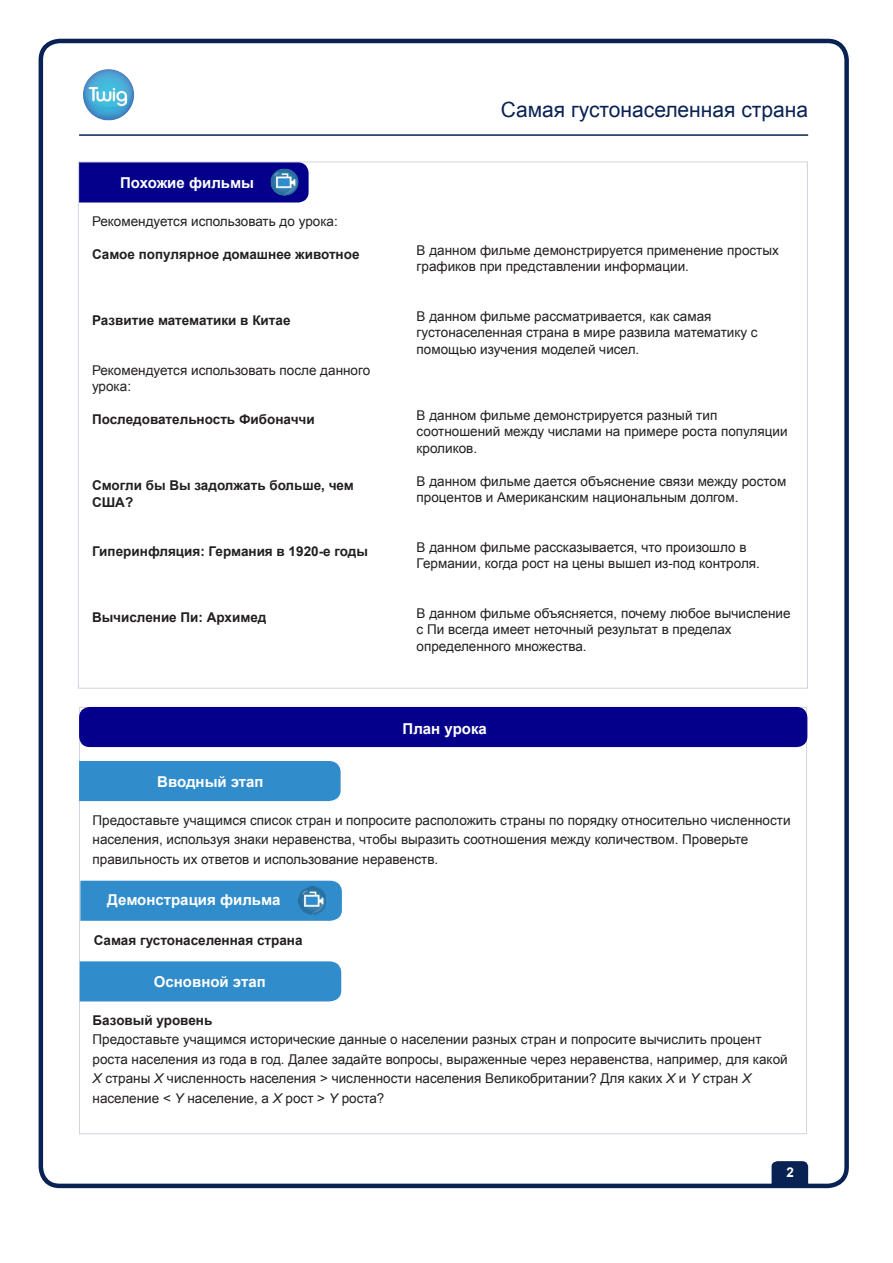
<style>
.page{position:relative;width:893px;height:1263px;background:#fff}
.page>*{position:absolute;margin:0;border:0;box-sizing:border-box;transform-origin:0 0}
.t1{font:21px "Arial";color:#092254}
.Subheads__in_blue_st{font:700 15px "Arial";color:#fff}
.Regular_paragraph{font:13.5px/16.5px "Arial";color:#231f20}
.Regular_paragraph-2{font:700 13.5px/16.5px "Arial";color:#231f20}
.t2{font:700 13.5px "Arial";color:#fff}
.s1{font-style:italic}
</style>
<div class="page">
<div style="left:39px;top:39px;width:810px;height:1149px;border:4px solid #092254;border-radius:19px"></div>
<hr style="left:79px;top:134px;width:729px;height:2px;background:#092254">
<img style="left:83px;top:69px;width:51px;height:52px">
<svg style="left:772px;top:1161px;width:36px;height:25px"></svg>
<div style="left:81px;top:881px;width:261px;height:40px;background:#308ccb"></div>
<div style="left:79px;top:707px;width:728px;height:40px;background:#05008b;border-radius:11px"></div>
<div style="left:79px;top:761px;width:262px;height:40px;background:#308ccb"></div>
<div style="left:80px;top:961px;width:261px;height:40px;background:#308ccb"></div>
<div style="left:79px;top:162px;width:230px;height:41px;background:#05008b"></div>
<img style="left:299px;top:887px;width:26px;height:27px">
<img style="left:271px;top:168px;width:27px;height:28px">
<p class="Subheads__in_blue_st" style="left:120px;top:172px;width:135px">Похожие фильмы</p>
<p class="Regular_paragraph" style="left:92px;top:213px;width:247px">Рекомендуется использовать до урока:</p>
<p class="Regular_paragraph-2" style="left:92px;top:247px;width:269px">Самое популярное домашнее животное</p>
<p class="Regular_paragraph-2" style="left:92px;top:313px;width:200px">Развитие математики в Китае</p>
<p class="Regular_paragraph" style="left:92px;top:362px;width:280px">Рекомендуется использовать после данного урока:</p>
<p class="Regular_paragraph-2" style="left:92px;top:412px;width:224px">Последовательность Фибоначчи</p>
<p class="Regular_paragraph-2" style="left:92px;top:478px;width:263px">Смогли бы Вы задолжать больше, чем<br>США?</p>
<p class="Regular_paragraph-2" style="left:92px;top:544px;width:278px">Гиперинфляция: Германия в 1920-е годы</p>
<p class="Regular_paragraph-2" style="left:92px;top:610px;width:176px">Вычисление Пи: Архимед</p>
<p class="Subheads__in_blue_st" style="left:157px;top:771px;width:108px">Вводный этап</p>
<h1 class="t1" style="left:501px;top:95px;width:309px">Самая густонаселенная страна</h1>
<p class="Regular_paragraph" style="left:417px;top:242px;width:364px">В данном фильме демонстрируется применение простых графиков при представлении информации.</p>
<p class="Regular_paragraph" style="left:417px;top:308px;width:343px">В данном фильме рассматривается, как самая густонаселенная страна в мире развила математику с помощью изучения моделей чисел.</p>
<p class="Regular_paragraph" style="left:417px;top:407px;width:373px">В данном фильме демонстрируется разный тип соотношений между числами на примере роста популяции кроликов.</p>
<p class="Regular_paragraph" style="left:417px;top:473px;width:371px">В данном фильме дается объяснение связи между ростом процентов и Американским национальным долгом.</p>
<p class="Regular_paragraph" style="left:417px;top:539px;width:345px">В данном фильме рассказывается, что произошло в<br>Германии, когда рост на цены вышел из-под контроля.</p>
<p class="Regular_paragraph" style="left:417px;top:605px;width:375px">В данном фильме объясняется, почему любое вычисление с Пи всегда имеет неточный результат в пределах определенного множества.</p>
<p class="Subheads__in_blue_st" style="left:403px;top:719px;width:86px">План урока</p>
<p class="Regular_paragraph" style="left:93px;top:810px;width:699px;line-height:19.5px">Предоставьте учащимся список стран и попросите расположить страны по порядку относительно численности населения, используя знаки неравенства, чтобы выразить соотношения между количеством. Проверьте правильность их ответов и использование неравенств.</p>
<p class="Subheads__in_blue_st" style="left:107px;top:889px;width:175px">Демонстрация фильма</p>
<p class="Regular_paragraph-2" style="left:94px;top:932px;width:210px">Самая густонаселенная страна</p>
<p class="Subheads__in_blue_st" style="left:154px;top:972px;width:113px">Основной этап</p>
<p class="Regular_paragraph-2" style="left:93px;top:1012px;width:121px">Базовый уровень</p>
<p class="Regular_paragraph" style="left:93px;top:1030px;width:697px;line-height:19.5px">Предоставьте учащимся исторические данные о населении разных стран и попросите вычислить процент роста населения из года в год. Далее задайте вопросы, выраженные через неравенства, например, для какой <span class="s1">Х</span> страны <span class="s1">Х</span> численность населения &gt; численности населения Великобритании? Для каких <span class="s1">X</span> и <span class="s1">Y</span> стран <span class="s1">X </span>население &lt; <span class="s1">Y</span> население, а <span class="s1">Х</span> рост &gt; <span class="s1">Y</span> роста?</p>
<p class="t2" style="left:786px;top:1163px;width:9px">2</p>
</div>
